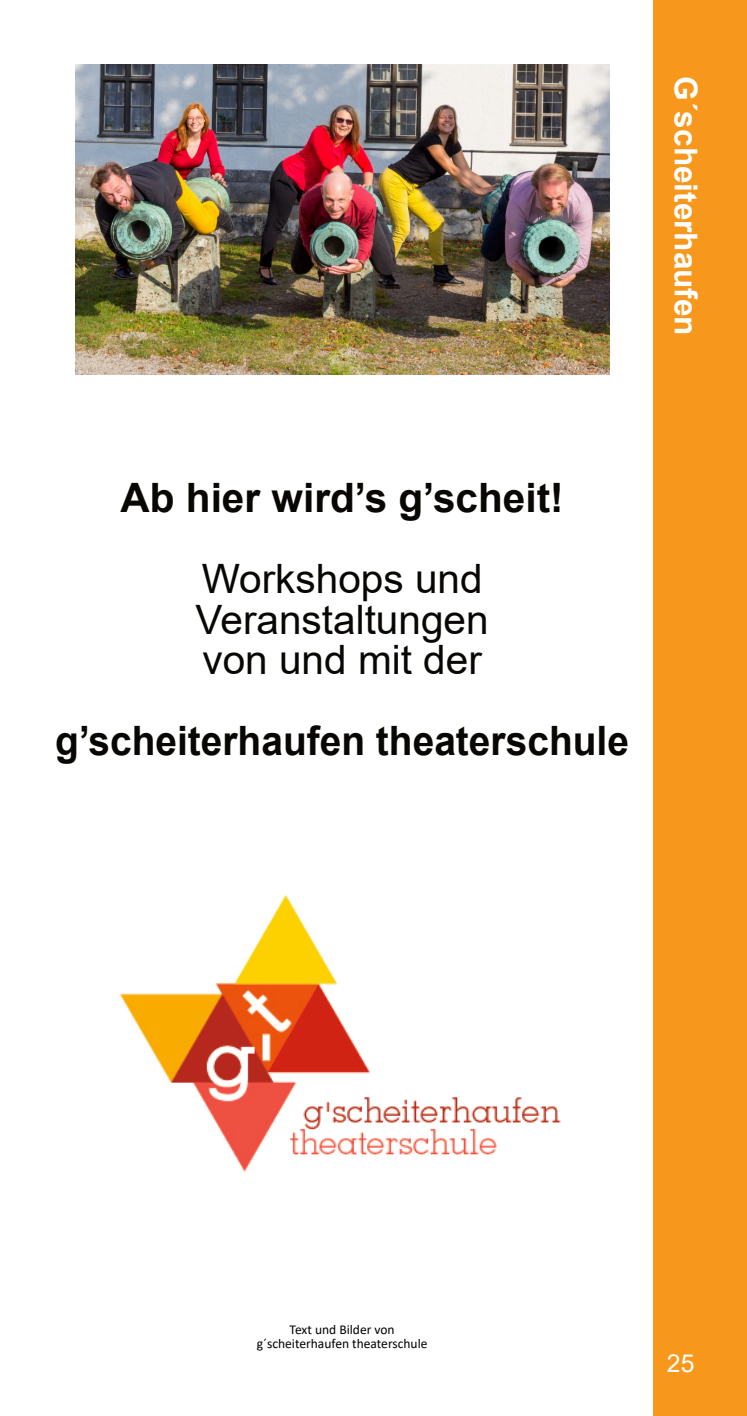
<style>
.page{position:relative;width:747px;height:1416px;background:#fff}
.page>*{position:absolute;margin:0;border:0;box-sizing:border-box;transform-origin:0 0}
.t1{font:40.5px/40.5px "Arial";color:#080704}
.t2{font:700 40.5px "Arial";color:#080704;scale:.96 1}
.t3{font:700 40.5px "Arial";color:#080704}
.t4{font:700 31.5px "Arial";color:#fff}
.t5{font:24.75px "Arial";color:#fff}
.t6{font:13.5px/13.5px "Calibri";color:#000;text-align:center}
</style>
<div class="page">
<div style="left:653px;top:0;width:93px;height:1416px;background:#f7981d"></div>
<img style="left:119px;top:894px;width:442px;height:278px">
<img style="left:75px;top:65px;width:533px;height:309px">
<h2 class="t4" style="left:697px;top:76px;width:261px;rotate:90deg">G´scheiterhaufen</h2>
<h1 class="t3" style="left:120px;top:483px;width:444px">Ab hier wird’s g’scheit!</h1>
<h1 class="t1" style="left:195px;top:562px;width:294px">Workshops und<br>Veranstaltungen von und mit der</h1>
<h1 class="t2" style="left:55px;top:726px;width:598px">g’scheiterhaufen theaterschule</h1>
<p class="t6" style="left:256px;top:1324px;width:172px">Text und Bilder von g´scheiterhaufen theaterschule</p>
<h3 class="t5" style="left:666px;top:1353px;width:29px">25</h3>
</div>
